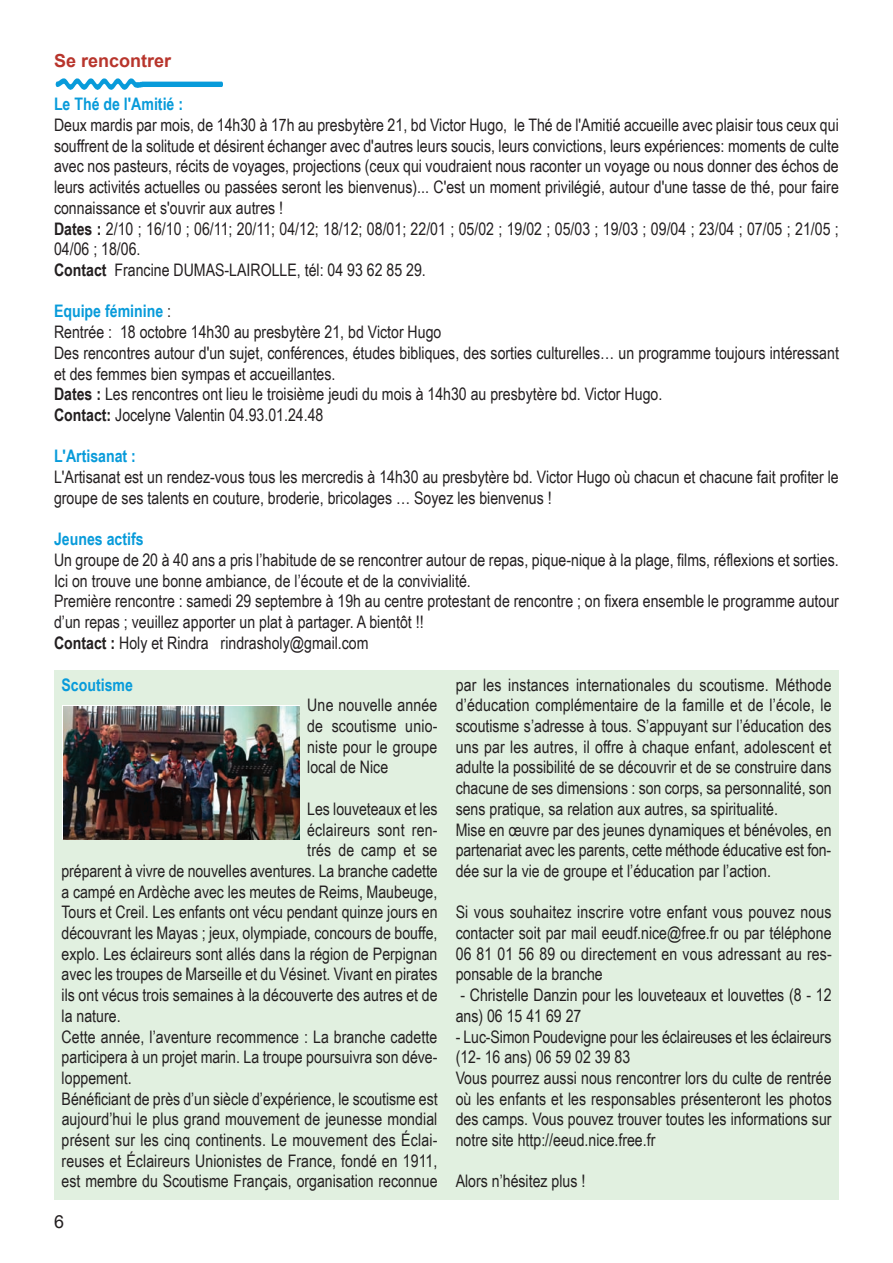
<style>
.page{position:relative;width:893px;height:1263px;background:#fff}
.page>*{position:absolute;margin:0;border:0;box-sizing:border-box;transform-origin:0 0}
.t1{font:700 18px "Arial";color:#b8352c}
.t2{font:18px "Arial";color:#231f20}
.t3{font:17.25px/20.7px "Arial Narrow";color:#231f20}
.t4{font:700 17.25px "Arial Narrow";color:#089bda}
.s1{font-weight:700}
.s2{font-weight:700;color:#089bda}
</style>
<div class="page">
<img style="left:56px;top:78px;width:167px;height:12px">
<div style="left:54px;top:670px;width:785px;height:530px;background:#e1f0e0"></div>
<img style="left:64px;top:706px;width:236px;height:133px">
<p class="t1" style="left:54px;top:51px;width:119px">Se rencontrer</p>
<p class="t4" style="left:54px;top:94px;width:131px">Le Thé de l'Amitié :</p>
<p class="t3" style="left:54px;top:114px;width:786px">Deux mardis par mois, de 14h30 à 17h au presbytère 21, bd Victor Hugo, le Thé de l'Amitié accueille avec plaisir tous ceux qui souffrent de la solitude et désirent échanger avec d'autres leurs soucis, leurs convictions, leurs expériences: moments de culte avec nos pasteurs, récits de voyages, projections (ceux qui voudraient nous raconter un voyage ou nous donner des échos de leurs activités actuelles ou passées seront les bienvenus)... C'est un moment privilégié, autour d'une tasse de thé, pour faire connaissance et s'ouvrir aux autres !<br><span class="s1">Dates :</span> 2/10 ; 16/10 ; 06/11; 20/11; 04/12; 18/12; 08/01; 22/01 ; 05/02 ; 19/02 ; 05/03 ; 19/03 ; 09/04 ; 23/04 ; 07/05 ; 21/05 ; 04/06 ; 18/06.<br><span class="s1">Contact</span> Francine DUMAS-LAIROLLE, tél: 04 93 62 85 29.</p>
<p class="t3" style="left:54px;top:301px;width:786px"><span class="s2">Equipe féminine</span> :<br>Rentrée : 18 octobre 14h30 au presbytère 21, bd Victor Hugo<br>Des rencontres autour d'un sujet, conférences, études bibliques, des sorties culturelles… un programme toujours intéressant et des femmes bien sympas et accueillantes.<br><span class="s1">Dates :</span> Les rencontres ont lieu le troisième jeudi du mois à 14h30 au presbytère bd. Victor Hugo.<br><span class="s1">Contact:</span> Jocelyne Valentin 04.93.01.24.48</p>
<p class="t4" style="left:54px;top:446px;width:83px">L'Artisanat :</p>
<p class="t3" style="left:54px;top:466px;width:786px">L'Artisanat est un rendez-vous tous les mercredis à 14h30 au presbytère bd. Victor Hugo où chacun et chacune fait profiter le groupe de ses talents en couture, broderie, bricolages … Soyez les bienvenus !</p>
<p class="t4" style="left:54px;top:529px;width:91px">Jeunes actifs</p>
<p class="t3" style="left:54px;top:549px;width:786px">Un groupe de 20 à 40 ans a pris l’habitude de se rencontrer autour de repas, pique-nique à la plage, films, réflexions et sorties.<br>Ici on trouve une bonne ambiance, de l’écoute et de la convivialité.<br>Première rencontre : samedi 29 septembre à 19h au centre protestant de rencontre ; on fixera ensemble le programme autour d’un repas ; veuillez apporter un plat à partager. A bientôt !!<br><span class="s1">Contact :</span> Holy et Rindra rindrasholy@gmail.com</p>
<p class="t4" style="left:62px;top:674px;width:73px">Scoutisme</p>
<p class="t3" style="left:307px;top:695px;width:132px;text-align:justify">Une nouvelle année de scoutisme unio&shy;niste pour le groupe local de Nice</p>
<p class="t3" style="left:307px;top:798px;width:132px">Les louveteaux et les</p>
<p class="t3" style="left:307px;top:819px;width:132px">éclaireurs sont ren-</p>
<p class="t3" style="left:307px;top:840px;width:132px">trés de camp et se</p>
<p class="t3" style="left:62px;top:860px;width:378px">préparent à vivre de nouvelles aventures. La branche cadette</p>
<p class="t3" style="left:62px;top:881px;width:377px">a campé en Ardèche avec les meutes de Reims, Maubeuge,</p>
<p class="t3" style="left:62px;top:902px;width:377px">Tours et Creil. Les enfants ont vécu pendant quinze jours en</p>
<p class="t3" style="left:62px;top:922px;width:377px">découvrant les Mayas ; jeux, olympiade, concours de bouffe,</p>
<p class="t3" style="left:62px;top:943px;width:377px">explo. Les éclaireurs sont allés dans la région de Perpignan</p>
<p class="t3" style="left:62px;top:964px;width:377px">avec les troupes de Marseille et du Vésinet. Vivant en pirates</p>
<p class="t3" style="left:62px;top:984px;width:377px">ils ont vécus trois semaines à la découverte des autres et de</p>
<p class="t3" style="left:62px;top:1005px;width:60px">la nature.</p>
<p class="t3" style="left:62px;top:1026px;width:377px">Cette année, l’aventure recommence : La branche cadette</p>
<p class="t3" style="left:62px;top:1047px;width:377px">participera à un projet marin. La troupe poursuivra son déve-</p>
<p class="t3" style="left:62px;top:1067px;width:71px">loppement.</p>
<p class="t3" style="left:62px;top:1088px;width:377px">Bénéficiant de près d’un siècle d’expérience, le scoutisme est</p>
<p class="t3" style="left:62px;top:1109px;width:377px">aujourd’hui le plus grand mouvement de jeunesse mondial</p>
<p class="t3" style="left:62px;top:1129px;width:377px">présent sur les cinq continents. Le mouvement des Éclai-</p>
<p class="t3" style="left:62px;top:1150px;width:377px">reuses et Éclaireurs Unionistes de France, fondé en 1911,</p>
<p class="t3" style="left:62px;top:1171px;width:377px">est membre du Scoutisme Français, organisation reconnue</p>
<p class="t3" style="left:456px;top:674px;width:378px">par les instances internationales du scoutisme. Méthode d’éducation complémentaire de la famille et de l’école, le scoutisme s’adresse à tous. S’appuyant sur l’éducation des uns par les autres, il offre à chaque enfant, adolescent et adulte la possibilité de se découvrir et de se construire dans chacune de ses dimensions : son corps, sa personnalité, son sens pratique, sa relation aux autres, sa spiritualité.<br>Mise en œuvre par des jeunes dynamiques et bénévoles, en partenariat avec les parents, cette méthode éducative est fon&shy;dée sur la vie de groupe et l’éducation par l’action.</p>
<p class="t3" style="left:456px;top:902px;width:378px;text-align:justify">Si vous souhaitez inscrire votre enfant vous pouvez nous contacter soit par mail eeudf.nice@free.fr ou par téléphone 06 81 01 56 89 ou directement en vous adressant au res&shy;ponsable de la branche</p>
<p class="t3" style="left:456px;top:984px;width:377px">- Christelle Danzin pour les louveteaux et louvettes (8 - 12 ans) 06 15 41 69 27</p>
<p class="t3" style="left:456px;top:1026px;width:378px">- Luc-Simon Poudevigne pour les éclaireuses et les éclaireurs (12- 16 ans) 06 59 02 39 83<br>Vous pourrez aussi nous rencontrer lors du culte de rentrée où les enfants et les responsables présenteront les photos des camps. Vous pouvez trouver toutes les informations sur notre site http://eeud.nice.free.fr</p>
<p class="t3" style="left:456px;top:1171px;width:131px">Alors n’hésitez plus !</p>
<p class="t2" style="left:54px;top:1211px;width:12px">6</p>
</div>
